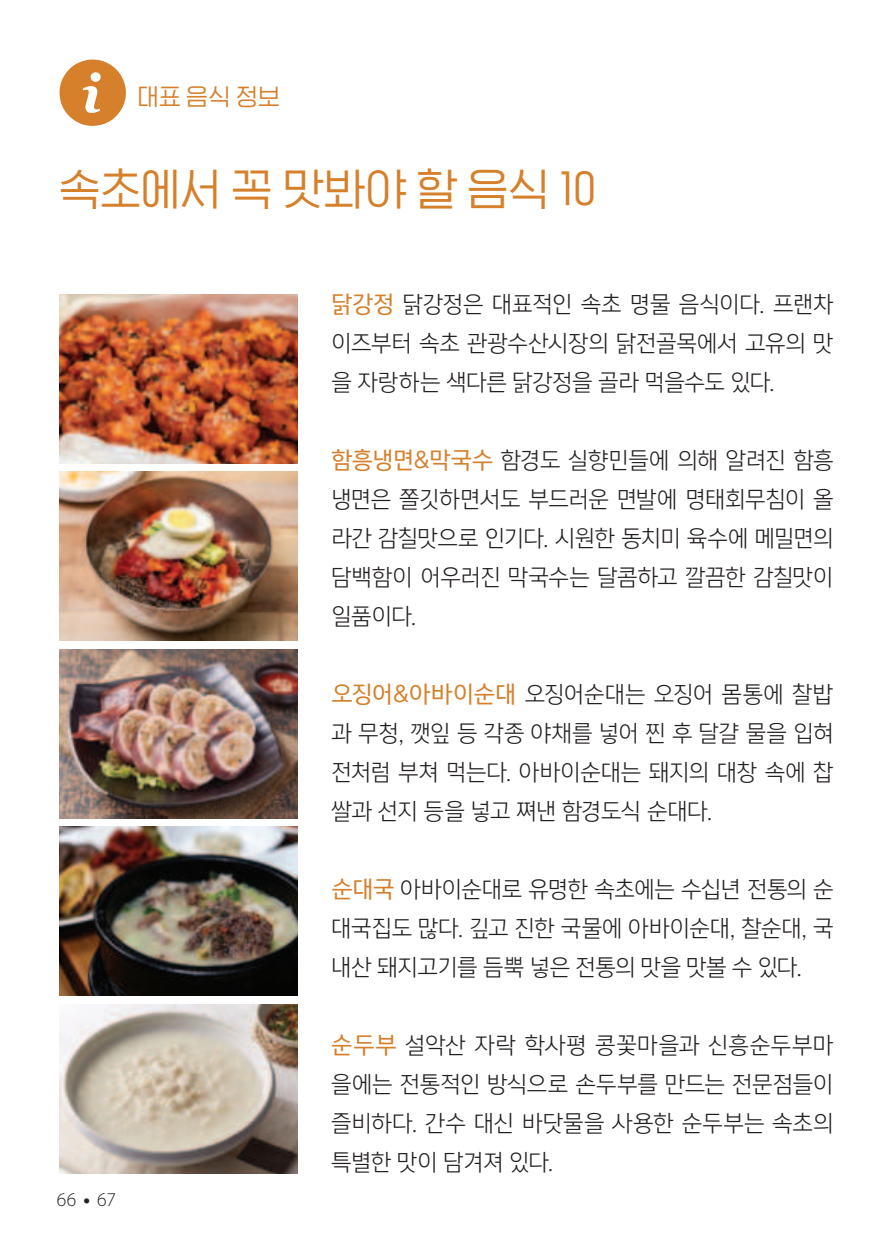
<style>
.page{position:relative;width:893px;height:1259px;background:#fff}
.page>*{position:absolute;margin:0;border:0;box-sizing:border-box;transform-origin:0 0}
.t1{font:45px "HGG Gothicssi 40 g";letter-spacing:.005em;color:#d6802b}
.t2{font:24px "HGG Gothicssi 40 g";color:#d6802b}
.t3{font:22.5px/39px "Yoon Gothic Pro 730";letter-spacing:.01em;color:#231f20;text-align:justify}
.t4{font:300 19.5px "Myriad Pro";color:#231f20}
.s1{font-family:"Yoon Gothic Pro 750";color:#d6802b}
.s2{font-weight:700}
</style>
<div class="page">
<img style="left:60px;top:294px;width:238px;height:169px">
<img style="left:60px;top:472px;width:238px;height:169px">
<img style="left:60px;top:649px;width:238px;height:169px">
<img style="left:60px;top:827px;width:238px;height:169px">
<img style="left:60px;top:1004px;width:238px;height:169px">
<svg style="left:59px;top:60px;width:67px;height:66px"></svg>
<p class="t2" style="left:137px;top:84px;width:144px">대표 음식 정보</p>
<h1 class="t1" style="left:60px;top:164px;width:538px">속초에서 꼭 맛봐야 할 음식 10</h1>
<p class="t3" style="left:332px;top:285px;width:503px"><span class="s1">닭강정</span> 닭강정은 대표적인 속초 명물 음식이다. 프랜차 이즈부터 속초 관광수산시장의 닭전골목에서 고유의 맛 을 자랑하는 색다른 닭강정을 골라 먹을수도 있다.</p>
<p class="t3" style="left:332px;top:441px;width:503px"><span class="s1">함흥냉면&amp;막국수</span> 함경도 실향민들에 의해 알려진 함흥 냉면은 쫄깃하면서도 부드러운 면발에 명태회무침이 올 라간 감칠맛으로 인기다. 시원한 동치미 육수에 메밀면의 담백함이 어우러진 막국수는 달콤하고 깔끔한 감칠맛이 일품이다.</p>
<p class="t3" style="left:332px;top:675px;width:503px"><span class="s1">오징어&amp;아바이순대</span> 오징어순대는 오징어 몸통에 찰밥 과 무청, 깻잎 등 각종 야채를 넣어 찐 후 달걀 물을 입혀 전처럼 부쳐 먹는다. 아바이순대는 돼지의 대창 속에 찹 쌀과 선지 등을 넣고 쪄낸 함경도식 순대다.</p>
<p class="t3" style="left:332px;top:870px;width:503px"><span class="s1">순대국</span> 아바이순대로 유명한 속초에는 수십년 전통의 순 대국집도 많다. 깊고 진한 국물에 아바이순대, 찰순대, 국 내산 돼지고기를 듬뿍 넣은 전통의 맛을 맛볼 수 있다.</p>
<p class="t4" style="left:57px;top:1187px;width:61px">66 <span class="s2">•</span> 67</p>
<p class="t3" style="left:332px;top:1026px;width:503px"><span class="s1">순두부</span> 설악산 자락 학사평 콩꽃마을과 신흥순두부마 을에는 전통적인 방식으로 손두부를 만드는 전문점들이 즐비하다. 간수 대신 바닷물을 사용한 순두부는 속초의 특별한 맛이 담겨져 있다.</p>
</div>
